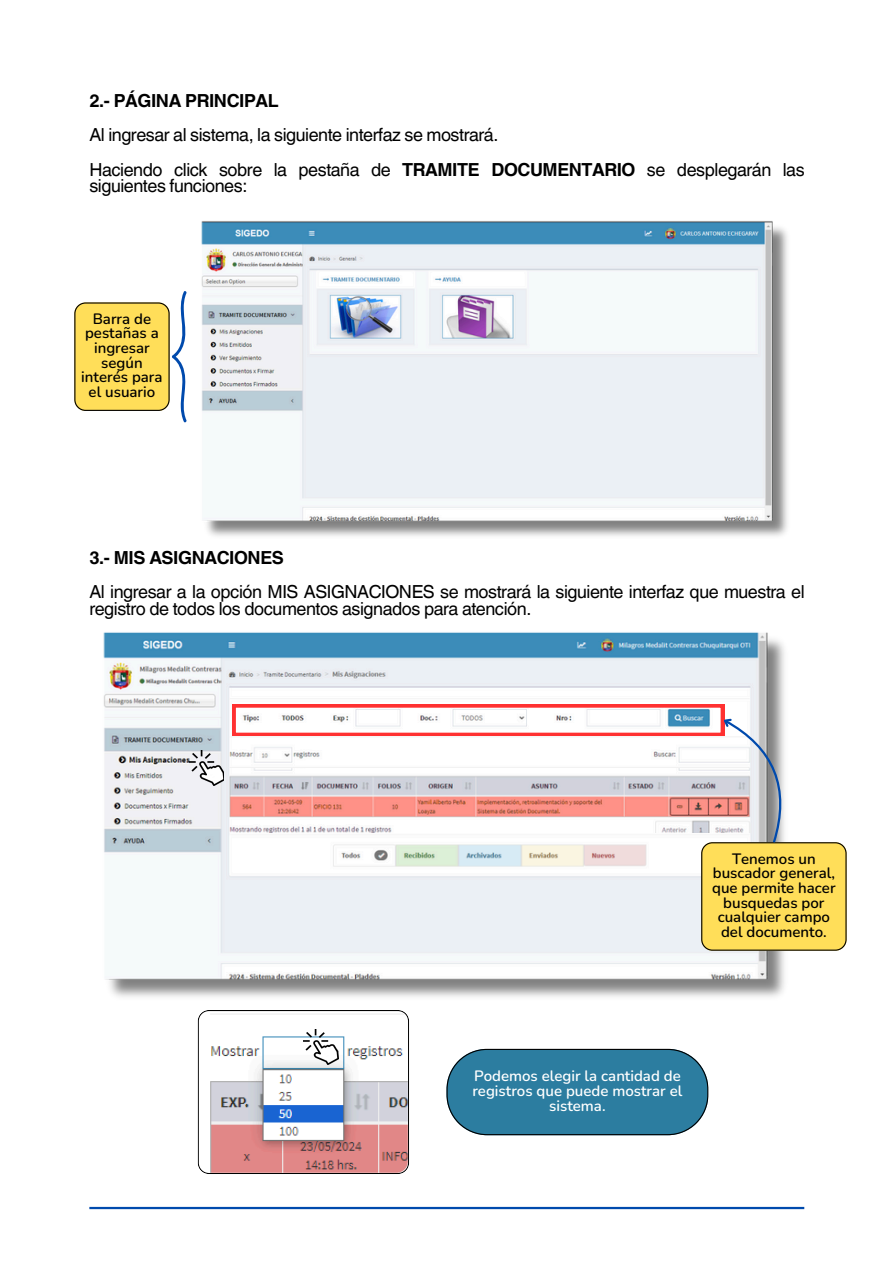
<style>
.page{position:relative;width:894px;height:1264px;background:#fff}
.page>*{position:absolute;margin:0;border:0;box-sizing:border-box;transform-origin:0 0}
.t1{font:18px/16.8px "Helvetica World";letter-spacing:-.025em;color:#000}
.t2{font:700 18px "Helvetica World";letter-spacing:-.025em;color:#000}
.t3{font:600 15px/14.7px "Nunito";color:#000;text-align:center}
.t4{font:600 15px/14.7px "Nunito";color:#fff;text-align:center}
.s1{font-weight:700}
</style>
<div class="page">
<hr style="left:89px;top:1206px;width:715px;height:3px;background:#004aad">
<svg style="left:74px;top:291px;width:113px;height:132px"></svg>
<img style="left:201px;top:221px;width:587px;height:315px">
<img style="left:103px;top:632px;width:701px;height:365px">
<img style="left:189px;top:751px;width:35px;height:34px">
<svg style="left:232px;top:704px;width:614px;height:246px"></svg>
<img style="left:224px;top:768px;width:533px;height:64px">
<svg style="left:198px;top:1010px;width:211px;height:164px"></svg>
<img style="left:303px;top:1029px;width:35px;height:35px">
<svg style="left:446px;top:1048px;width:262px;height:87px;background:#3982a2"></svg>
<h2 class="t2" style="left:89px;top:86px;width:191px">2.- PÁGINA PRINCIPAL</h2>
<p class="t1" style="left:89px;top:126px;width:410px">Al ingresar al sistema, la siguiente interfaz se mostrará.</p>
<p class="t1" style="left:89px;top:161px;width:716px">Haciendo click sobre la pestaña de <span class="s1">TRAMITE DOCUMENTARIO</span> se desplegarán las siguientes funciones:</p>
<h1 class="t3" style="left:81px;top:311px;width:83px">Barra de pestañas a ingresar según interés para el usuario</h1>
<p class="t2" style="left:89px;top:543px;width:196px">3.- MIS ASIGNACIONES</p>
<h1 class="t1" style="left:89px;top:583px;width:716px">Al ingresar a la opción MIS ASIGNACIONES se mostrará la siguiente interfaz que muestra el registro de todos los documentos asignados para atención.</h1>
<p class="t3" style="left:712px;top:851px;width:125px">Tenemos un buscador general, que permite hacer busquedas por cualquier campo del documento.</p>
<p class="t4" style="left:472px;top:1069px;width:211px">Podemos elegir la cantidad de registros que puede mostrar el sistema.</p>
</div>
